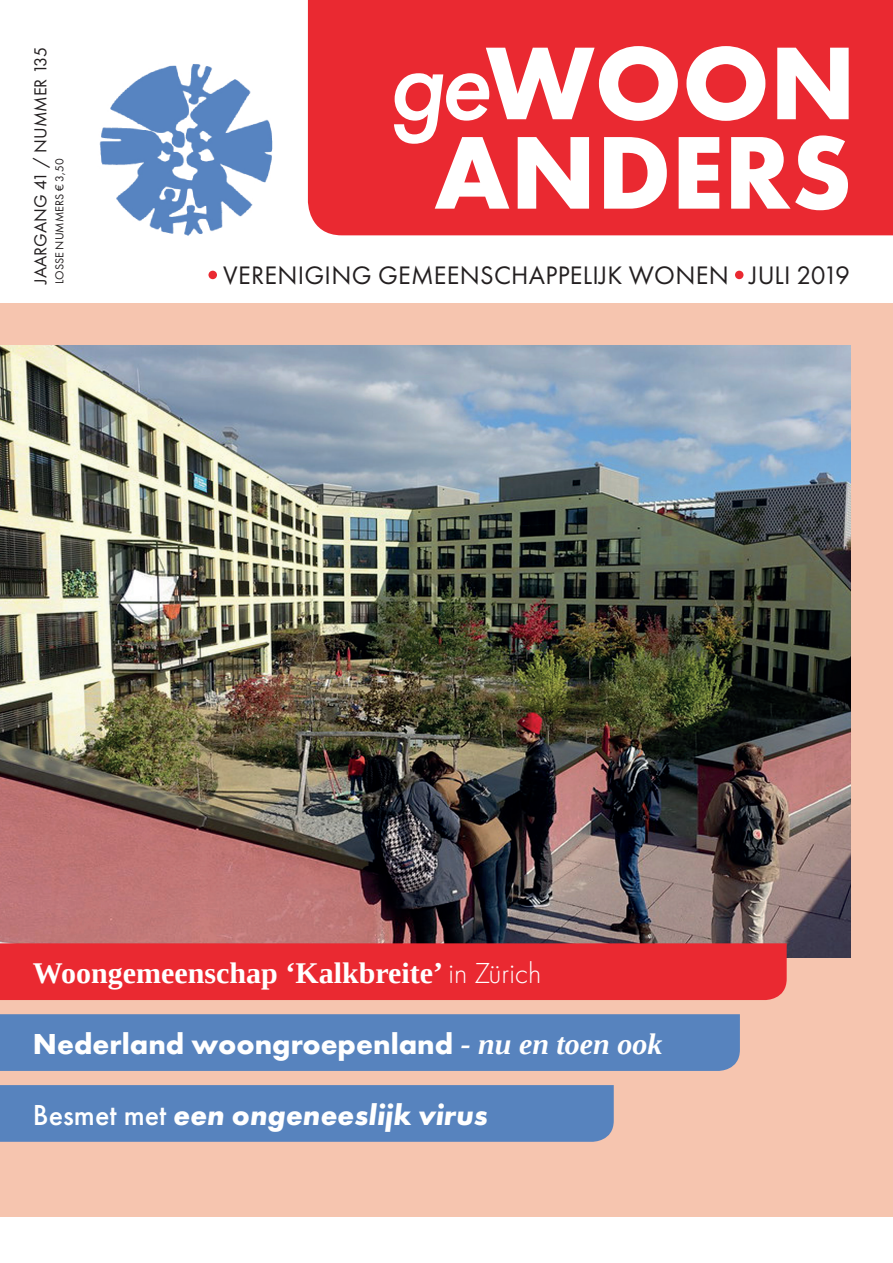
<style>
.page{position:relative;width:893px;height:1263px;background:#fff}
.page>*{position:absolute;margin:0;border:0;box-sizing:border-box;transform-origin:0 0}
.t1{font:700 107.25px/89.4px "Futura PT";color:#fff;text-align:center}
.t2{font:700 30px "Futura PT";color:#fff}
.t3{font:700 30px "Tinos";color:#fff}
.t4{font:italic 700 30px "Futura PT";color:#fff}
.t5{font:26.25px "Futura PT";letter-spacing:.01em;color:#231f20}
.t6{font:18px "Futura PT";color:#231f20}
.t7{font:12px "Futura PT";color:#231f20}
.s1{font-weight:500;font-style:italic;font-size:106.5px}
.s2{font-family:"Futura PT";font-weight:300}
.s3{font-family:"Tinos";font-style:italic}
.s4{font-weight:500;font-style:normal}
</style>
<div class="page">
<div style="left:308px;top:0;width:585px;height:235px;background:#ea2931"></div>
<img style="left:99px;top:64px;width:174px;height:172px">
<div style="left:0;top:303px;width:893px;height:913px;background:#f6c5af"></div>
<img style="left:0;top:346px;width:850px;height:611px">
<div style="left:0;top:1085px;width:614px;height:57px;background:#5783be"></div>
<div style="left:0;top:1014px;width:740px;height:57px;background:#5783be"></div>
<div style="left:0;top:943px;width:787px;height:57px;background:#ea2931"></div>
<div style="left:208px;top:271px;width:9px;height:8px;background:#ea2931;border-radius:50%"></div>
<div style="left:735px;top:271px;width:8px;height:8px;background:#ea2931;border-radius:50%"></div>
<p class="t6" style="left:30px;top:284px;width:239px;rotate:-90deg">JAARGANG 41 / NUMMER 135</p>
<p class="t7" style="left:52px;top:284px;width:127px;rotate:-90deg">LOSSE NUMMERS € 3,50</p>
<h1 class="t1" style="left:388px;top:36px;width:470px"><span class="s1">ge</span>WOON<br>ANDERS</h1>
<p class="t5" style="left:223px;top:259px;width:628px">VERENIGING GEMEENSCHAPPELIJK WONEN JULI 2019</p>
<p class="t3" style="left:33px;top:953px;width:510px">Woongemeenschap ‘Kalkbreite’ <span class="s2">in Zürich</span></p>
<p class="t2" style="left:33px;top:1025px;width:631px">Nederland woongroepenland <span class="s3">- nu en toen ook</span></p>
<p class="t4" style="left:33px;top:1096px;width:456px"><span class="s4">Besmet met</span> een ongeneeslijk virus</p>
</div>
